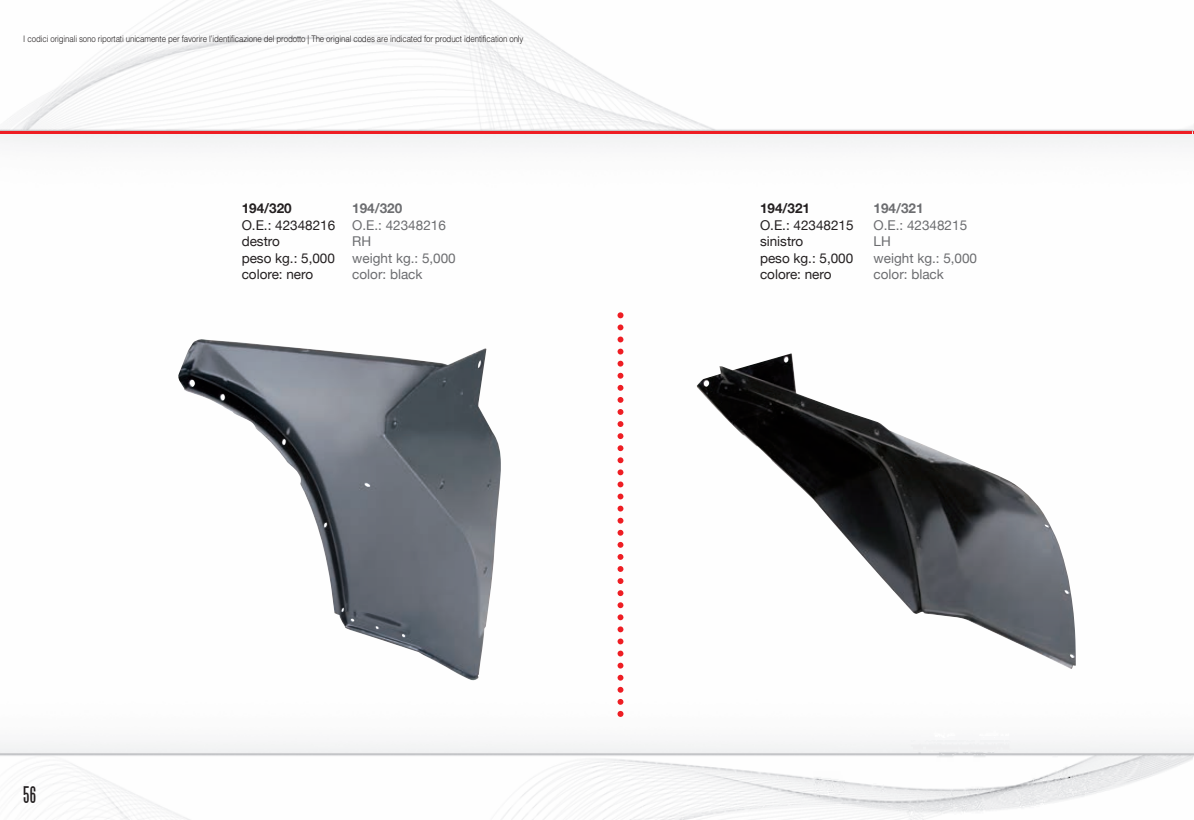
<style>
.page{position:relative;width:1194px;height:820px;background:#fff}
.page>*{position:absolute;margin:0;border:0;box-sizing:border-box;transform-origin:0 0}
.t1{font:21px "Steelfish";color:#231f20}
.t2{font:13.5px/16.5px "Helvetica Neue";color:#231f20}
.t3{font:13.5px/16.5px "Helvetica Neue";color:#6c6d70}
.t4{font:700 13.5px "Helvetica Neue";color:#231f20}
.t5{font:700 13.5px "Helvetica Neue";color:#6c6d70}
.t6{font:300 9px "Helvetica";letter-spacing:-.015em;color:#231f20;scale:.88 1}
</style>
<div class="page">
<hr style="left:0;top:131px;width:1191px;height:2px;background:#ee1d23">
<img style="left:178px;top:339px;width:323px;height:341px">
<img style="left:696px;top:353px;width:380px;height:316px">
<svg style="left:617px;top:312px;width:6px;height:405px"></svg>
<p class="t6" style="left:23px;top:31px;width:570px">I codici originali sono riportati unicamente per favorire l’identificazione del prodotto | The original codes are indicated for product identification only</p>
<h1 class="t1" style="left:23px;top:783px;width:14px">56</h1>
<h2 class="t4" style="left:242px;top:200px;width:52px">194/320</h2>
<h2 class="t2" style="left:242px;top:217px;width:95px">O.E.: 42348216 destro<br>peso kg.: 5,000 colore: nero</h2>
<h2 class="t5" style="left:352px;top:200px;width:52px">194/320</h2>
<h2 class="t3" style="left:352px;top:217px;width:105px">O.E.: 42348216<br>RH<br>weight kg.: 5,000 color: black</h2>
<h2 class="t4" style="left:760px;top:200px;width:52px">194/321</h2>
<h2 class="t2" style="left:760px;top:217px;width:95px">O.E.: 42348215 sinistro<br>peso kg.: 5,000 colore: nero</h2>
<h2 class="t5" style="left:873px;top:200px;width:52px">194/321</h2>
<h2 class="t3" style="left:873px;top:217px;width:105px">O.E.: 42348215<br>LH<br>weight kg.: 5,000 color: black</h2>
</div>
